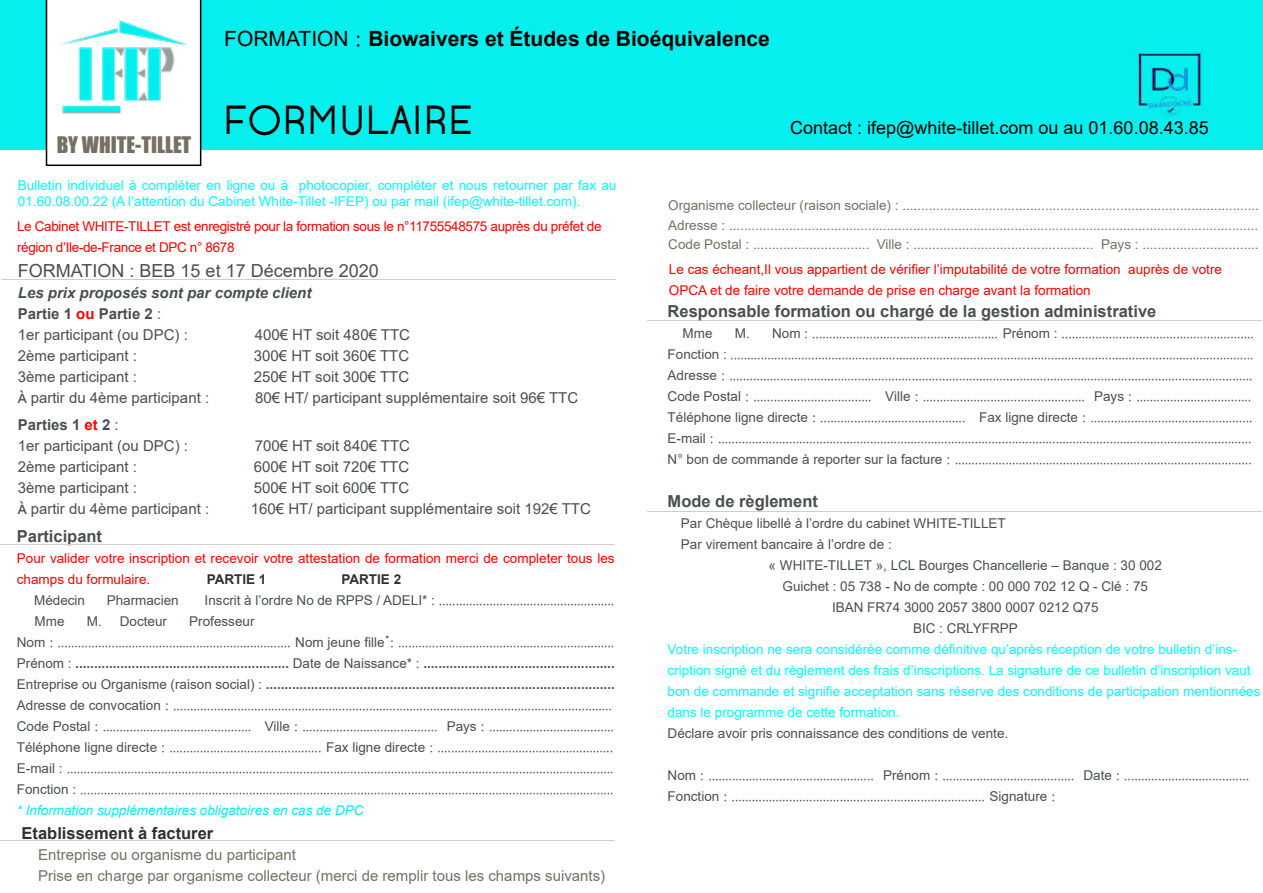
<style>
.page{position:relative;width:1263px;height:893px;background:#fff}
.page>*{position:absolute;margin:0;border:0;box-sizing:border-box;transform-origin:0 0}
.t1{font:40.5px "Opificio";color:#000}
.t2{font:700 21px "Arial";color:#000}
.t3{font:21px "Impact";color:#766f64}
.t4{font:18px "Arial";color:#000}
.t5{font:18px "Arial";color:#4a4f51}
.t6{font:700 16.5px "Arial";color:#4a4f51}
.t7{font:700 16.5px "Arial";color:#303030}
.t8{font:15px/21px "Arial";color:#4a4f51}
.t9{font:15px/21px "Arial";color:#766f64}
.t10{font:italic 700 15px/21px "Arial";color:#4a4f51}
.t11{font:13.5px/21px "Opificio";color:#4a4f51}
.t12{font:13.5px/21px "Arial";color:#0ff}
.t13{font:13.5px/19.5px "Arial";color:#766f64;text-align:justify}
.t14{font:13.5px "Arial";color:#4a4f51}
.t15{font:700 13.5px/21px "Arial";color:#4a4f51}
.t16{font:13.5px/21px "Arial";color:#f00}
.t17{font:13.5px/21px "Arial";letter-spacing:-.025em;color:#f00}
.t18{font:italic 13.5px "Arial";color:#05efef}
.t19{font:700 13.5px "Arial";color:#303030}
.s1{font-weight:400}
.s2{font-family:"Opificio";font-weight:400}
.s3{font-style:normal}
.s4{font-style:normal;color:#f00}
.s5{font-weight:400;font-style:normal}
.s6{font-size:16.5px}
.s7{font-weight:700}
.s8{font-weight:700;color:#f00}
.s9{font-family:"Arial"}
</style>
<div class="page">
<div style="left:0;top:0;width:1263px;height:149px;background:#05efef"></div>
<svg style="left:46px;top:0;width:155px;height:166px"></svg>
<hr style="left:1px;top:279px;width:615px;height:1px;background:#cecece">
<hr style="left:646px;top:320px;width:615px;height:1px;background:#cecece">
<hr style="left:646px;top:511px;width:615px;height:1px;background:#cecece">
<img style="left:1138px;top:52px;width:64px;height:64px">
<hr style="left:0;top:840px;width:615px;height:1px;background:#cecece">
<hr style="left:0;top:544px;width:615px;height:1px;background:#cecece">
<h2 class="t2" style="left:224px;top:23px;width:547px"><span class="s1">FORMATION</span> <span class="s2">:</span> Biowaivers et Études de Bioéquivalence</h2>
<h1 class="t1" style="left:223px;top:95px;width:252px">FORMULAIRE</h1>
<h2 class="t3" style="left:57px;top:129px;width:136px">BY WHITE-TILLET</h2>
<p class="t12" style="left:18px;top:177px;width:600px;line-height:16.2px">Bulletin individuel à compléter en ligne ou à photocopier, compléter et nous retourner par fax au<br>01.60.08.00.22 (A l’attention du Cabinet White-Tillet -IFEP) ou par mail (ifep@white-tillet.com).</p>
<p class="t17" style="left:17px;top:216px;width:586px">Le Cabinet WHITE-TILLET est enregistré pour la formation sous le n°11755548575 auprès du préfet de région d’Ile-de-France et DPC n° 8678</p>
<h3 class="t5" style="left:18px;top:258px;width:362px">FORMATION : BEB 15 et 17 Décembre 2020</h3>
<p class="t10" style="left:18px;top:283px;width:295px">Les prix proposés sont par compte client<br><span class="s3">Partie 1</span> <span class="s4">ou</span> <span class="s3">Partie 2</span> <span class="s5">:<br>1er participant (ou DPC) :</span></p>
<p class="t8" style="left:255px;top:324px;width:157px">400€ HT soit 480€ TTC</p>
<p class="t8" style="left:18px;top:345px;width:121px">2ème participant :</p>
<p class="t8" style="left:254px;top:345px;width:157px">300€ HT soit 360€ TTC</p>
<p class="t8" style="left:18px;top:366px;width:121px">3ème participant :</p>
<p class="t8" style="left:254px;top:366px;width:157px">250€ HT soit 300€ TTC</p>
<p class="t8" style="left:18px;top:387px;width:193px"><span class="s6">à</span> partir du 4ème participant :</p>
<p class="t8" style="left:255px;top:387px;width:325px">80€ HT/ participant supplémentaire soit 96€ TTC</p>
<p class="t8" style="left:18px;top:414px;width:172px"><span class="s7">Parties 1</span> <span class="s8">et</span> <span class="s7">2</span> :<br>1er participant (ou DPC) :</p>
<p class="t8" style="left:255px;top:435px;width:157px">700€ HT soit 840€ TTC</p>
<p class="t8" style="left:18px;top:456px;width:121px">2ème participant :</p>
<p class="t8" style="left:254px;top:456px;width:157px">600€ HT soit 720€ TTC</p>
<p class="t8" style="left:18px;top:477px;width:121px">3ème participant :</p>
<p class="t8" style="left:254px;top:477px;width:157px">500€ HT soit 600€ TTC</p>
<p class="t8" style="left:18px;top:498px;width:193px"><span class="s6">à</span> partir du 4ème participant :</p>
<p class="t8" style="left:251px;top:498px;width:341px">160€ HT/ participant supplémentaire soit 192€ TTC</p>
<p class="t6" style="left:17px;top:525px;width:87px">Participant</p>
<p class="t16" style="left:17px;top:548px;width:599px">Pour valider votre inscription et recevoir votre attestation de formation merci de completer tous les champs du formulaire.</p>
<p class="t19" style="left:207px;top:570px;width:61px">PARTIE 1</p>
<p class="t19" style="left:341px;top:570px;width:61px">PARTIE 2</p>
<p class="t14" style="left:34px;top:591px;width:53px">Médecin</p>
<p class="t14" style="left:107px;top:591px;width:74px">Pharmacien</p>
<p class="t11" style="left:205px;top:590px;width:411px"><span class="s9">Inscrit à l’ordre No de RPPS / ADELI* :</span> ....................................................</p>
<p class="t14" style="left:35px;top:612px;width:31px">Mme</p>
<p class="t14" style="left:87px;top:612px;width:82px">M. Docteur</p>
<p class="t14" style="left:189px;top:612px;width:67px">Professeur</p>
<p class="t11" style="left:17px;top:632px;width:599px"><span class="s9">Nom</span> : ..................................................................... <span class="s9">Nom jeune fille</span><span class="s6">*</span>: ................................................................</p>
<p class="t15" style="left:17px;top:653px;width:599px"><span class="s1">Prénom :</span> ......................................................... <span class="s1">Date de Naissance* :</span> ...................................................<br><span class="s1">Entreprise ou Organisme (raison social) :</span> .............................................................................................</p>
<p class="t11" style="left:17px;top:695px;width:599px"><span class="s9">Adresse de convocation</span> : ..................................................................................................................................<br><span class="s9">Code Postal</span> : ............................................ <span class="s9">Ville</span> : ........................................ <span class="s9">Pays</span> : .....................................<br><span class="s9">Téléphone ligne directe</span> : ............................................. <span class="s9">Fax ligne directe</span> : ....................................................<br><span class="s9">E-mail :</span> ..................................................................................................................................................................<br><span class="s9">Fonction :</span> ..............................................................................................................................................................</p>
<p class="t18" style="left:17px;top:802px;width:348px">* Information supplémentaires obligatoires en cas de DPC</p>
<p class="t7" style="left:22px;top:821px;width:193px">Etablissement à facturer</p>
<p class="t9" style="left:38px;top:844px;width:568px">Entreprise ou organisme du participant<br>Prise en charge par organisme collecteur (merci de remplir tous les champs suivants)</p>
<h3 class="t4" style="left:790px;top:115px;width:420px">Contact : ifep@white-tillet.com ou au 01.60.08.43.85</h3>
<p class="t13" style="left:668px;top:196px;width:592px">Organisme collecteur (raison sociale) : ...............................................................................................<br>Adresse : .............................................................................................................................................<br>Code Postal : ............................... Ville : ................................................ Pays : ...............................</p>
<p class="t16" style="left:669px;top:258px;width:555px">Le cas écheant,Il vous appartient de vérifier l’imputabilité de votre formation auprès de votre<br>OPCA et de faire votre demande de prise en charge avant la formation</p>
<p class="t6" style="left:668px;top:299px;width:490px">Responsable formation ou chargé de la gestion administrative</p>
<p class="t14" style="left:683px;top:324px;width:31px">Mme</p>
<p class="t11" style="left:668px;top:323px;width:588px;text-indent:67px"><span class="s9">M. Nom</span> : ....................................................... <span class="s9">Prénom :</span> .........................................................<br><span class="s9">Fonction :</span> ...........................................................................................................................................................<br><span class="s9">Adresse</span> : ...........................................................................................................................................................<br><span class="s9">Code Postal</span> : ................................... <span class="s9">Ville</span> : ................................................ <span class="s9">Pays</span> : ..................................<br><span class="s9">Téléphone ligne directe</span> : ........................................... <span class="s9">Fax ligne directe</span> : ................................................<br><span class="s9">E-mail</span> : ..............................................................................................................................................................<br><span class="s9">N° bon de commande à reporter sur la facture</span> : ........................................................................................</p>
<p class="t6" style="left:668px;top:489px;width:152px">Mode de règlement</p>
<p class="t14" style="left:681px;top:513px;width:326px">Par Chèque libellé à l’ordre du cabinet WHITE-TILLET</p>
<p class="t14" style="left:681px;top:534px;width:212px">Par virement bancaire à l’ordre de :</p>
<p class="t14" style="left:769px;top:555px;width:395px">« WHITE-TILLET », LCL Bourges Chancellerie – Banque : 30 002</p>
<p class="t14" style="left:782px;top:577px;width:367px">Guichet : 05 738 - No de compte : 00 000 702 12 Q - Clé : 75</p>
<p class="t14" style="left:832px;top:598px;width:268px">IBAN FR74 3000 2057 3800 0007 0212 Q75</p>
<p class="t14" style="left:913px;top:619px;width:106px">BIC : CRLYFRPP</p>
<p class="t12" style="left:668px;top:638px;width:594px">Votre inscription ne sera considérée comme définitive qu’après réception de votre bulletin d’ins&shy;cription signé et du règlement des frais d’inscriptions. La signature de ce bulletin d’inscription vaut bon de commande et signifie acceptation sans réserve des conditions de participation mentionnées dans le programme de cette formation.</p>
<p class="t14" style="left:668px;top:723px;width:342px">Déclare avoir pris connaissance des conditions de vente.</p>
<p class="t11" style="left:668px;top:764px;width:583px"><span class="s9">Nom</span> : ................................................. <span class="s9">Prénom</span> : ....................................... <span class="s9">Date</span> : .....................................<br><span class="s9">Fonction</span> : ........................................................................... <span class="s9">Signature</span> :</p>
</div>
